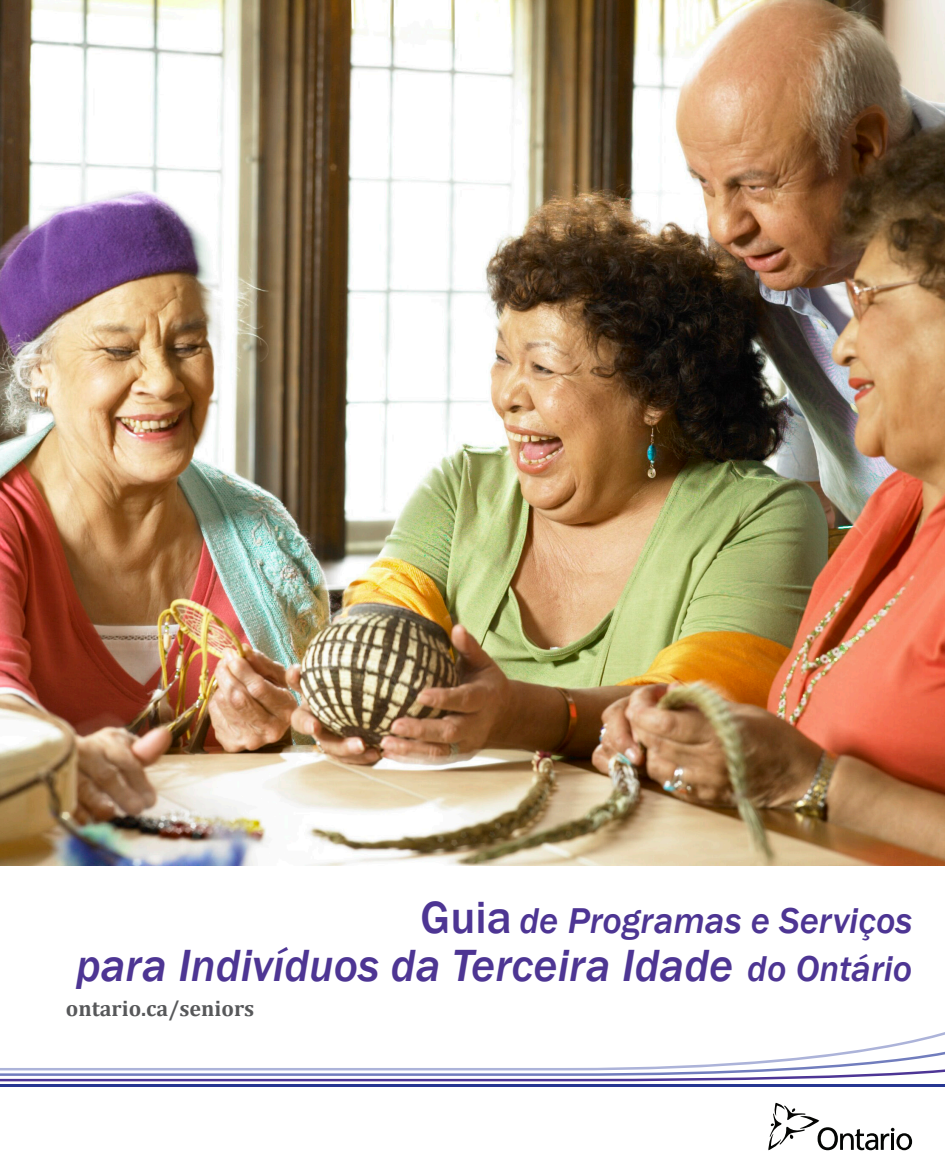
<style>
.page{position:relative;width:945px;height:1166px;background:#fff}
.page>*{position:absolute;margin:0;border:0;box-sizing:border-box;transform-origin:0 0}
.t1{font:italic 500 46.38px "Franklin Gothic";color:#4d3593}
.t2{font:italic 500 36.93px "Franklin Gothic";color:#4d3593}
.t3{font:700 22.05px "Cambria";color:#57585a}
.s1{font-style:normal;font-size:46.38px}
.s2{font-size:36.93px}
</style>
<div class="page">
<img style="left:0;top:0;width:945px;height:866px">
<hr style="left:0;top:1084px;width:945px;height:2px;background:#263692">
<svg style="left:0;top:1041px;width:945px;height:40px"></svg>
<svg style="left:768px;top:1102px;width:144px;height:48px"></svg>
<p class="t2" style="left:421px;top:898px;width:493px"><span class="s1">Guia</span> de Programas e Serviços</p>
<p class="t1" style="left:76px;top:936px;width:838px">para Indivíduos da Terceira Idade <span class="s2">do Ontário</span></p>
<p class="t3" style="left:66px;top:993px;width:190px">ontario.ca/seniors</p>
</div>
